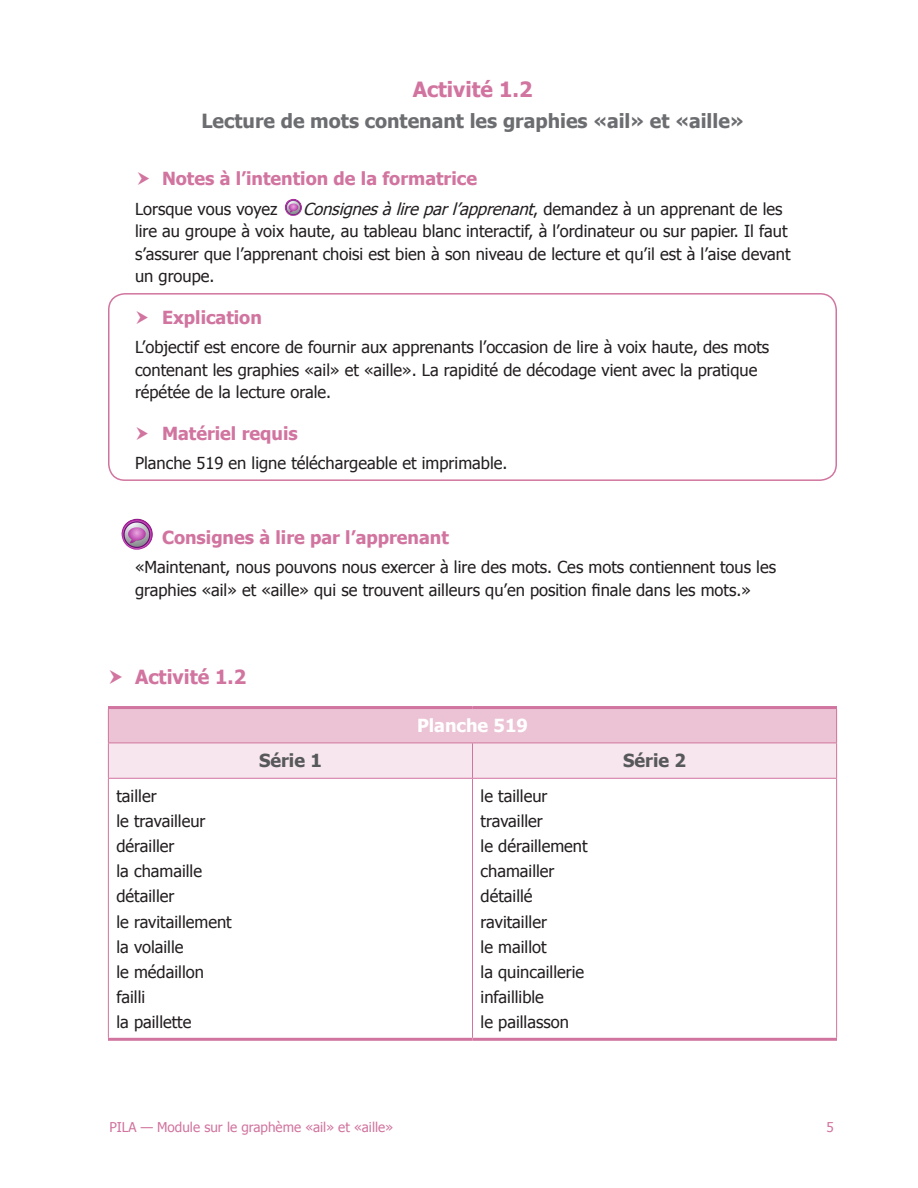
<style>
.page{position:relative;width:918px;height:1188px;background:#fff}
.page>*{position:absolute;margin:0;border:0;box-sizing:border-box;transform-origin:0 0}
.Activité_-_titre_mau{font:700 21px "Tahoma";color:#d1749f}
.Activité_-_sous-titr{font:700 19.5px "Tahoma";color:#6c6d70}
.Activité_x_x_mauve{font:700 19.5px "Tahoma";color:#d1749f}
.Activité_-_boîte_mau{font:700 18px "Tahoma";color:#d1749f}
.Tableau_titre_gris{font:700 18px "Tahoma";color:#57585a}
.Tableau_titre_blanc{font:700 18px "Tahoma";color:#fff}
.Activité_-_boîte_tex{font:16.5px/22.5px "Tahoma";color:#231f20}
.Tableau_texte_noir{font:16.5px "Tahoma";color:#231f20}
.t1{font:13.5px "Tahoma";color:#d1749f}
.s1{font-style:italic}
</style>
<div class="page">
<div style="left:108px;top:293px;width:729px;height:188px;border:2px solid #d1749f;border-radius:16px"></div>
<img style="left:121px;top:519px;width:32px;height:31px">
<div style="left:108px;top:708px;width:729px;height:35px;background:#ebc3d5"></div>
<div style="left:109px;top:744px;width:727px;height:34px;background:#f7e6ed"></div>
<hr style="left:108px;top:743px;width:1px;height:35px;background:#d1749f">
<hr style="left:108px;top:743px;width:364px;height:1px;background:#d1749f">
<hr style="left:472px;top:743px;width:1px;height:35px;background:#d1749f">
<hr style="left:472px;top:743px;width:365px;height:1px;background:#d1749f">
<hr style="left:836px;top:743px;width:1px;height:35px;background:#d1749f">
<hr style="left:108px;top:706px;width:364px;height:3px;background:#d1749f">
<hr style="left:472px;top:706px;width:365px;height:3px;background:#d1749f">
<hr style="left:108px;top:709px;width:1px;height:34px;background:#d1749f">
<hr style="left:836px;top:709px;width:1px;height:34px;background:#d1749f">
<hr style="left:108px;top:778px;width:364px;height:1px;background:#d1749f">
<hr style="left:108px;top:779px;width:1px;height:259px;background:#d1749f">
<hr style="left:472px;top:778px;width:365px;height:1px;background:#d1749f">
<hr style="left:472px;top:779px;width:1px;height:259px;background:#d1749f">
<hr style="left:836px;top:779px;width:1px;height:259px;background:#d1749f">
<hr style="left:108px;top:1038px;width:364px;height:3px;background:#d1749f">
<hr style="left:472px;top:1038px;width:365px;height:3px;background:#d1749f">
<img style="left:285px;top:199px;width:17px;height:17px">
<p class="Activité_-_titre_mau" style="left:413px;top:75px;width:121px">Activité 1.2</p>
<p class="Activité_-_sous-titr" style="left:201px;top:107px;width:544px">Lecture de mots contenant les graphies «ail» et «aille»</p>
<p class="Activité_-_boîte_mau" style="left:162px;top:166px;width:317px">Notes à l’intention de la formatrice</p>
<p class="Activité_-_boîte_tex" style="left:135px;top:197px;width:144px">Lorsque vous voyez</p>
<p class="Activité_-_boîte_tex" style="left:135px;top:197px;width:657px;text-indent:168px"><span class="s1">Consignesàlireparl’apprenant</span>, d e m a n d e z à u n a p p r e n a n t d e l e s lire au groupe à voix haute, au tableau blanc interactif, à l’ordinateur ou sur papier. Il faut s’assurer que l’apprenant choisi est bien à son niveau de lecture et qu’il est à l’aise devant un groupe.</p>
<p class="Activité_-_boîte_mau" style="left:162px;top:305px;width:101px">Explication</p>
<p class="Activité_-_boîte_tex" style="left:135px;top:335px;width:636px">L’objectif est encore de fournir aux apprenants l’occasion de lire à voix haute, des mots contenant les graphies «ail» et «aille». La rapidité de décodage vient avec la pratique répétée de la lecture orale.</p>
<p class="Activité_-_boîte_mau" style="left:162px;top:420px;width:137px">Matériel requis</p>
<p class="Activité_-_boîte_tex" style="left:135px;top:451px;width:374px">Planche 519 en ligne téléchargeable et imprimable.</p>
<p class="Activité_-_boîte_mau" style="left:162px;top:525px;width:288px">Consignes à lire par l’apprenant</p>
<p class="Activité_-_boîte_tex" style="left:135px;top:555px;width:643px">«Maintenant, nous pouvons nous exercer à lire des mots. Ces mots contiennent tous les graphies «ail» et «aille» qui se trouvent ailleurs qu’en position finale dans les mots.»</p>
<p class="Activité_x_x_mauve" style="left:135px;top:663px;width:113px">Activité 1.2</p>
<p class="Tableau_texte_noir" style="left:116px;top:785px;width:42px">tailler</p>
<p class="Tableau_texte_noir" style="left:116px;top:810px;width:91px">le travailleur</p>
<p class="Tableau_texte_noir" style="left:116px;top:835px;width:60px">dérailler</p>
<p class="Tableau_texte_noir" style="left:116px;top:860px;width:87px">la chamaille</p>
<p class="Tableau_texte_noir" style="left:116px;top:885px;width:59px">détailler</p>
<p class="Tableau_texte_noir" style="left:116px;top:911px;width:117px">le ravitaillement</p>
<p class="Tableau_texte_noir" style="left:116px;top:936px;width:69px">la volaille</p>
<p class="Tableau_texte_noir" style="left:116px;top:961px;width:89px">le médaillon</p>
<p class="Tableau_texte_noir" style="left:116px;top:986px;width:30px">failli</p>
<p class="Tableau_texte_noir" style="left:116px;top:1011px;width:76px">la paillette</p>
<p class="Tableau_titre_blanc" style="left:417px;top:713px;width:112px">Planche 519</p>
<p class="Tableau_titre_gris" style="left:259px;top:748px;width:64px">Série 1</p>
<p class="Tableau_titre_gris" style="left:623px;top:748px;width:64px">Série 2</p>
<p class="Tableau_texte_noir" style="left:481px;top:785px;width:68px">le tailleur</p>
<p class="Tableau_texte_noir" style="left:481px;top:810px;width:64px">travailler</p>
<p class="Tableau_texte_noir" style="left:481px;top:835px;width:109px">le déraillement</p>
<p class="Tableau_texte_noir" style="left:481px;top:860px;width:75px">chamailler</p>
<p class="Tableau_texte_noir" style="left:481px;top:885px;width:54px">détaillé</p>
<p class="Tableau_texte_noir" style="left:481px;top:911px;width:68px">ravitailler</p>
<p class="Tableau_texte_noir" style="left:481px;top:936px;width:67px">le maillot</p>
<p class="Tableau_texte_noir" style="left:481px;top:961px;width:105px">la quincaillerie</p>
<p class="Tableau_texte_noir" style="left:481px;top:986px;width:65px">infaillible</p>
<p class="Tableau_texte_noir" style="left:481px;top:1011px;width:90px">le paillasson</p>
<p class="t1" style="left:110px;top:1118px;width:285px">PILA — Module sur le graphème «ail» et «aille»</p>
<p class="t1" style="left:827px;top:1118px;width:9px">5</p>
</div>
